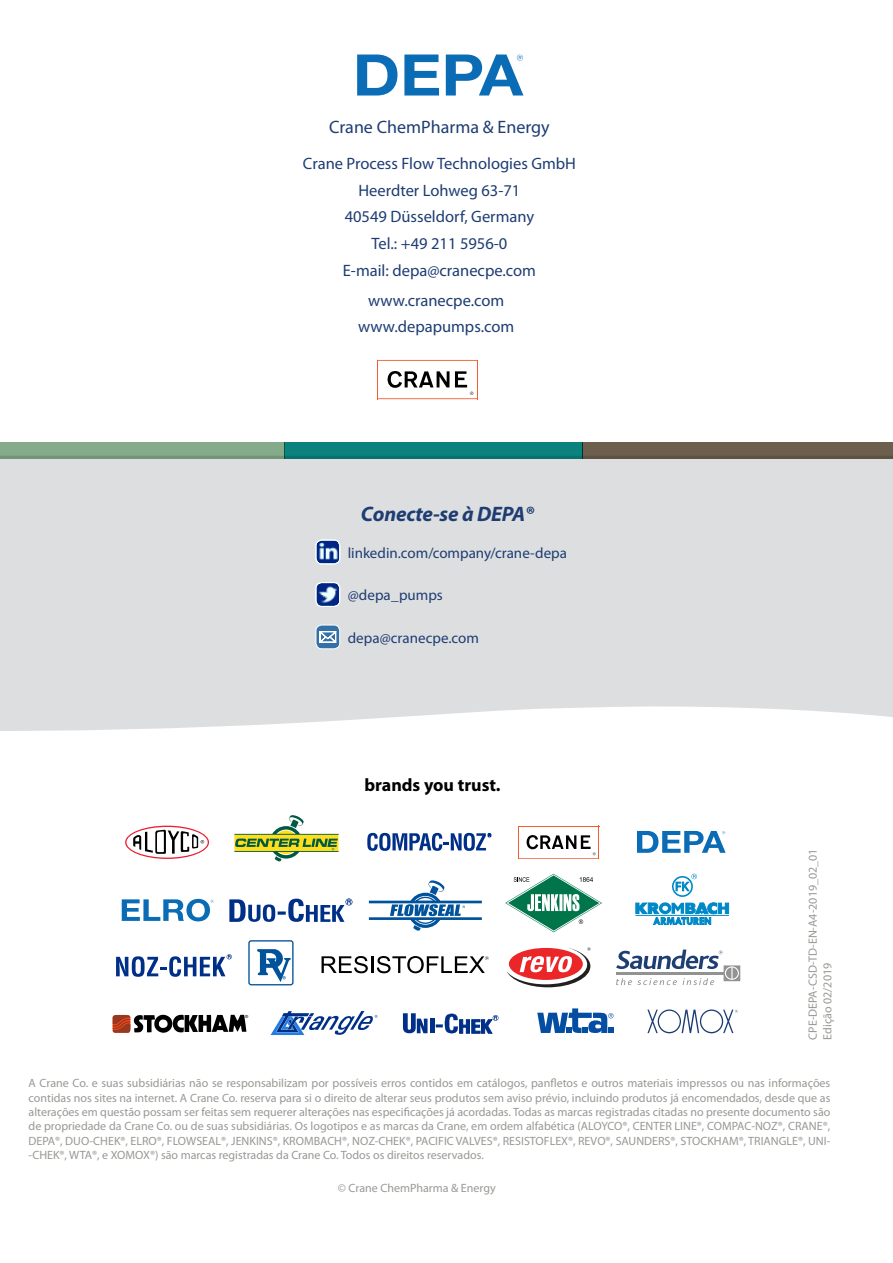
<style>
.page{position:relative;width:893px;height:1263px;background:#fff}
.page>*{position:absolute;margin:0;border:0;box-sizing:border-box;transform-origin:0 0}
.t1{font:italic 700 21px "Myriad Pro";letter-spacing:-.01em;color:#1e3d73}
.t2{font:18px "Myriad Pro";color:#1e3d73}
.t3{font:700 18px "Myriad Pro";color:#000}
.t4{font:16.5px/26.5px "Myriad Pro";color:#1e3d73;text-align:center}
.t5{font:15px "Myriad Pro";color:#1e3d73}
.t6{font:12px/14.4px "Myriad Pro";color:#9a9894}
.t7{font:4.2px "Helvetica LT Std";color:#000}
</style>
<div class="page">
<svg style="left:357px;top:55px;width:40px;height:41px"></svg>
<svg style="left:404px;top:55px;width:35px;height:41px"></svg>
<svg style="left:446px;top:55px;width:77px;height:41px"></svg>
<svg style="left:122px;top:899px;width:92px;height:22px"></svg>
<div style="left:672px;top:876px;width:21px;height:21px;border:2px solid #0088c7;border-radius:50%"></div>
<svg style="left:635px;top:902px;width:94px;height:23px"></svg>
<svg style="left:675px;top:874px;width:22px;height:17px"></svg>
<svg style="left:229px;top:898px;width:123px;height:24px"></svg>
<hr style="left:369px;top:917px;width:113px;height:3px;background:#00539b">
<hr style="left:369px;top:901px;width:113px;height:2px;background:#00539b">
<svg style="left:390px;top:880px;width:75px;height:51px"></svg>
<svg style="left:505px;top:874px;width:97px;height:58px"></svg>
<svg style="left:537px;top:1008px;width:76px;height:25px"></svg>
<svg style="left:647px;top:1009px;width:91px;height:24px"></svg>
<svg style="left:113px;top:1014px;width:133px;height:19px"></svg>
<svg style="left:271px;top:1011px;width:107px;height:24px"></svg>
<hr style="left:519px;top:858px;width:80px;height:1px;background:#f15d2f">
<hr style="left:599px;top:826px;width:1px;height:33px;background:#f15d2f">
<hr style="left:518px;top:826px;width:81px;height:1px;background:#f15d2f">
<hr style="left:518px;top:826px;width:1px;height:33px;background:#f15d2f">
<svg style="left:527px;top:835px;width:69px;height:20px"></svg>
<svg style="left:637px;top:831px;width:89px;height:22px"></svg>
<svg style="left:125px;top:826px;width:84px;height:33px"></svg>
<svg style="left:234px;top:815px;width:105px;height:46px"></svg>
<svg style="left:367px;top:833px;width:125px;height:18px"></svg>
<div style="left:248px;top:940px;width:46px;height:45px;border:1px solid #00539b;border-radius:2px"></div>
<svg style="left:322px;top:956px;width:46px;height:17px"></svg>
<hr style="left:371px;top:956px;width:3px;height:17px;background:#000">
<svg style="left:377px;top:956px;width:112px;height:17px"></svg>
<svg style="left:616px;top:949px;width:124px;height:36px"></svg>
<svg style="left:506px;top:947px;width:85px;height:40px"></svg>
<svg style="left:257px;top:949px;width:34px;height:33px"></svg>
<svg style="left:116px;top:954px;width:116px;height:23px"></svg>
<svg style="left:436px;top:1013px;width:62px;height:20px"></svg>
<svg style="left:403px;top:1013px;width:24px;height:20px"></svg>
<hr style="left:430px;top:1019px;width:4px;height:14px;background:#002f87">
<div style="left:0;top:458px;width:893px;height:273px;background:#dddedf"></div>
<div style="left:0;top:442px;width:284px;height:16px;background:#85ab8b"></div>
<div style="left:284px;top:442px;width:298px;height:16px;background:#0c827f"></div>
<div style="left:582px;top:442px;width:311px;height:16px;background:#6d5f4d"></div>
<svg style="left:388px;top:371px;width:61px;height:17px"></svg>
<hr style="left:378px;top:398px;width:100px;height:1px;background:#f15d2f">
<hr style="left:477px;top:360px;width:1px;height:39px;background:#f15d2f">
<hr style="left:377px;top:360px;width:101px;height:1px;background:#f15d2f">
<hr style="left:377px;top:360px;width:1px;height:39px;background:#f15d2f">
<svg style="left:455px;top:371px;width:18px;height:24px"></svg>
<img style="left:316px;top:583px;width:24px;height:23px">
<svg style="left:316px;top:583px;width:24px;height:23px"></svg>
<div style="left:316px;top:582px;width:24px;height:25px;border:1px solid #fff;border-radius:6px"></div>
<img style="left:316px;top:540px;width:24px;height:24px">
<svg style="left:316px;top:540px;width:24px;height:24px"></svg>
<div style="left:316px;top:540px;width:24px;height:24px;border:1px solid #fff;border-radius:6px"></div>
<div style="left:316px;top:625px;width:24px;height:24px;background:#3471a9;border-radius:6px"></div>
<div style="left:316px;top:625px;width:24px;height:24px;border:1px solid #fff;border-radius:6px"></div>
<svg style="left:319px;top:631px;width:18px;height:12px"></svg>
<h2 class="t2" style="left:329px;top:118px;width:222px">Crane ChemPharma &amp; Energy</h2>
<h3 class="t4" style="left:303px;top:151px;width:275px">Crane Process Flow Technologies GmbH<br>Heerdter Lohweg 63-71<br>40549 Düsseldorf, Germany<br>Tel.: +49 211 5956-0<br>E-mail: depa@cranecpe.com</h3>
<h3 class="t4" style="left:358px;top:287px;width:158px">www.cranecpe.com www.depapumps.com</h3>
<h1 class="t1" style="left:361px;top:502px;width:174px">Conecte-se à DEPA®</h1>
<p class="t5" style="left:348px;top:545px;width:221px">linkedin.com/company/crane-depa</p>
<p class="t5" style="left:348px;top:587px;width:96px">@depa_pumps</p>
<p class="t5" style="left:348px;top:629px;width:133px">depa@cranecpe.com</p>
<p class="t7" style="left:245px;top:1013px;width:5px">®</p>
<h2 class="t3" style="left:364px;top:775px;width:138px">brands you trust.</h2>
<p class="t6" style="left:806px;top:1040px;width:193px;rotate:-90deg">CPE-DEPA-CSD-TD-EN-A4-2019_02_01<br>Edição 02/2019</p>
<p class="t6" style="left:29px;top:1076px;width:803px;text-align:justify">A Crane Co. e suas subsidiárias não se responsabilizam por possíveis erros contidos em catálogos, panfletos e outros materiais impressos ou nas informações contidas nos sites na internet. A Crane Co. reserva para si o direito de alterar seus produtos sem aviso prévio, incluindo produtos já encomendados, desde que as alterações em questão possam ser feitas sem requerer alterações nas especificações já acordadas. Todas as marcas registradas citadas no presente documento são de propriedade da Crane Co. ou de suas subsidiárias. Os logotipos e as marcas da Crane, em ordem alfabética (ALOYCO®, CENTER LINE®, COMPAC-NOZ®, CRANE®, DEPA®, DUO-CHEK®, ELRO®, FLOWSEAL®, JENKINS®, KROMBACH®, NOZ-CHEK®, PACIFIC VALVES®, RESISTOFLEX®, REVO®, SAUNDERS®, STOCKHAM®, TRIANGLE®, UNI--CHEK®, WTA®, e XOMOX®) são marcas registradas da Crane Co. Todos os direitos reservados.</p>
<p class="t6" style="left:338px;top:1181px;width:159px">© Crane ChemPharma &amp; Energy</p>
</div>
